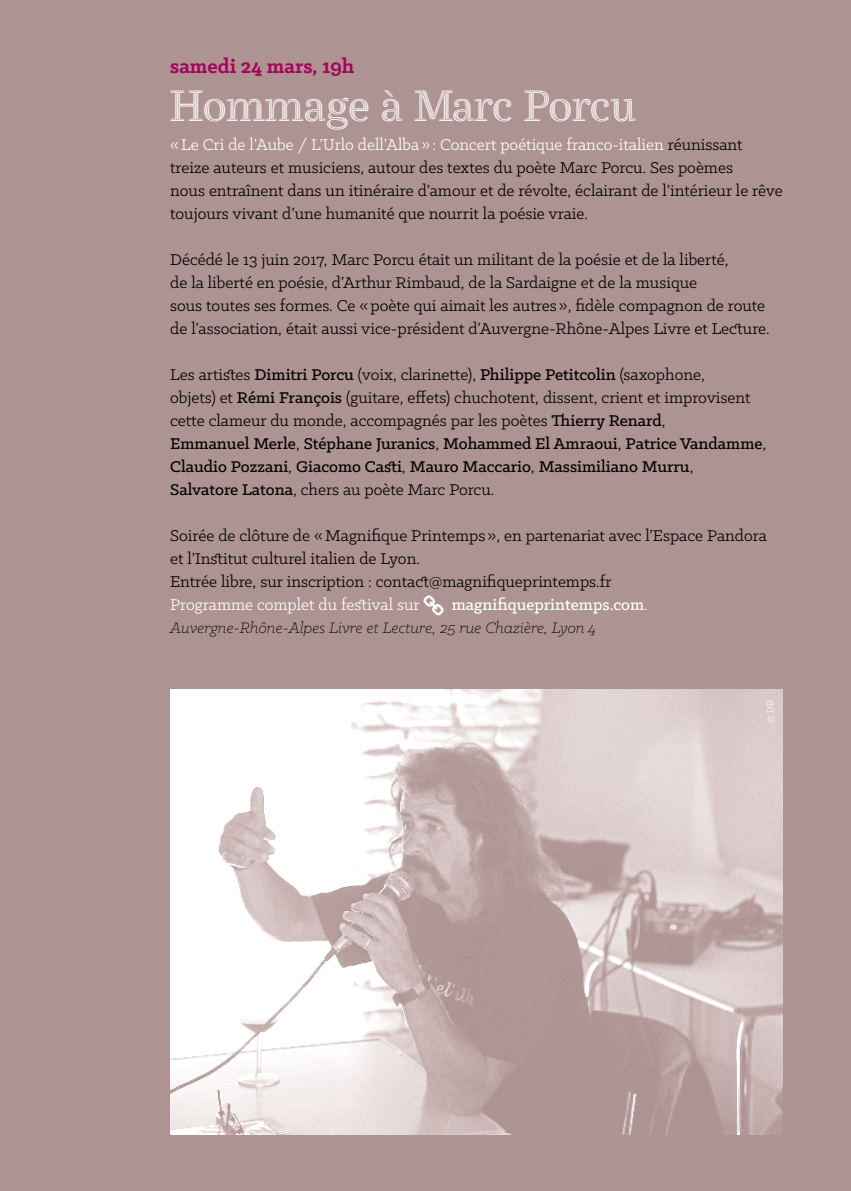
<style>
.page{position:relative;width:851px;height:1191px;background:#fff}
.page>*{position:absolute;margin:0;border:0;box-sizing:border-box;transform-origin:0 0}
.t1{font:44px "Ryman";color:#fff}
.t2{font:700 22px "Klinic Slab";color:#a6005b}
.t3{font:17.6px/23px "Klinic Slab";color:#000}
.t4{font:500 17.6px/23px "Klinic Slab";color:#000}
.t5{font:17.6px "Klinic Slab";color:#fff}
.t6{font:500 17.6px "Klinic Slab";color:#fff}
.t7{font:italic 300 17px "Klinic Slab";color:#000}
.t8{font:10px "Klinic Slab";color:#fff}
.s1{color:#fff}
.s2{font-weight:400}
</style>
<div class="page">
<div style="left:0;top:0;width:850px;height:1191px;background:#ad9391"></div>
<img style="left:170px;top:689px;width:612px;height:445px">
<p class="t2" style="left:170px;top:52px;width:186px">samedi 24 mars, 19h</p>
<h1 class="t1" style="left:170px;top:81px;width:467px">Hommage à Marc Porcu</h1>
<p class="t3" style="left:170px;top:132px;width:614px"><span class="s1">«Le Cri de l’Aube / L’Urlo dell’Alba»: Concert poétique franco-italien</span> réunissant treize auteurs et musiciens, autour des textes du poète Marc Porcu. Ses poèmes<br>nous entraînent dans un itinéraire d’amour et de révolte, éclairant de l’intérieur le rêve toujours vivant d’une humanité que nourrit la poésie vraie.</p>
<p class="t3" style="left:170px;top:247px;width:601px">Décédé le 13 juin 2017, Marc Porcu était un militant de la poésie et de la liberté,<br>de la liberté en poésie, d’Arthur Rimbaud, de la Sardaigne et de la musique<br>sous toutes ses formes. Ce «poète qui aimait les autres», fidèle compagnon de route de l’association, était aussi vice-président d’Auvergne-Rhône-Alpes Livre et Lecture.</p>
<p class="t4" style="left:170px;top:362px;width:597px"><span class="s2">Les artistes</span> Dimitri Porcu <span class="s2">(voix, clarinette),</span> Philippe Petitcolin <span class="s2">(saxophone,<br>objets) et</span> Rémi François <span class="s2">(guitare, effets) chuchotent, dissent, crient et improvisent cette clameur du monde, accompagnés par les poètes</span> Thierry Renard<span class="s2">,<br></span>Emmanuel Merle<span class="s2">,</span> Stéphane Juranics<span class="s2">,</span> Mohammed El Amraoui<span class="s2">,</span> Patrice Vandamme<span class="s2">, </span>Claudio Pozzani<span class="s2">,</span> Giacomo Casti<span class="s2">,</span> Mauro Maccario<span class="s2">,</span> Massimiliano Murru<span class="s2">,<br></span>Salvatore Latona<span class="s2">, chers au poète Marc Porcu.</span></p>
<p class="t3" style="left:170px;top:523px;width:598px">Soirée de clôture de «Magnifique Printemps», en partenariat avec l’Espace Pandora et l’Institut culturel italien de Lyon.<br>Entrée libre, sur inscription : contact@magnifiqueprintemps.fr</p>
<p class="t5" style="left:170px;top:593px;width:251px">Programme complet du festival sur</p>
<p class="t6" style="left:451px;top:593px;width:197px">magnifiqueprintemps.com<span class="s2">.</span></p>
<p class="t7" style="left:170px;top:617px;width:427px">Auvergne-Rhône-Alpes Livre et Lecture, 25 rue Chazière, Lyon 4</p>
<p class="t8" style="left:763px;top:723px;width:24px;rotate:-90deg">© DR</p>
</div>
